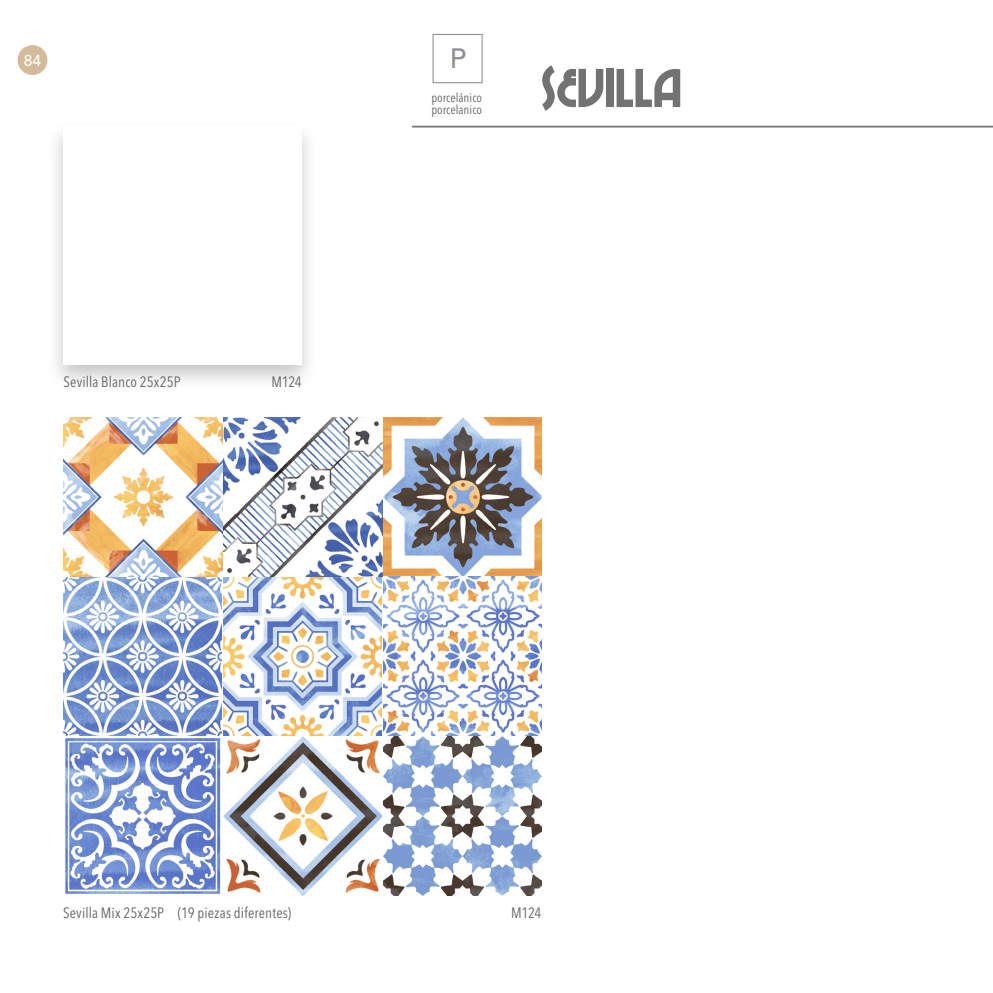
<style>
.page{position:relative;width:993px;height:993px;background:#fff}
.page>*{position:absolute;margin:0;border:0;box-sizing:border-box;transform-origin:0 0}
.t1{font:52.5px "Chi Town NF";color:#717271}
.t2{font:500 27.82px "Avenir LT Std";color:#8e9093}
.t3{font:500 15.75px "Avenir LT Std";color:#fff}
.t4{font:condensed 14.88px "Avenir Next LT Pro";letter-spacing:.005em;color:#636366}
.t5{font:condensed 12.6px/12.6px "Avenir Next LT Pro";color:#636366}
</style>
<div class="page">
<div style="left:18px;top:45px;width:29px;height:30px;border:15px solid #d3ba99;border-radius:50%"></div>
<hr style="left:412px;top:126px;width:580px;height:1px;background:#717271">
<div style="left:432px;top:34px;width:50px;height:49px;border:1px solid #8e9093"></div>
<img style="left:63px;top:417px;width:478px;height:477px">
<div style="left:47px;top:119px;width:271px;height:271px;background:#231f20;opacity:.25"></div>
<img style="left:63px;top:126px;width:239px;height:238px">
<p class="t3" style="left:24px;top:51px;width:19px">84</p>
<p class="t4" style="left:63px;top:372px;width:118px">Sevilla Blanco 25x25P</p>
<p class="t4" style="left:271px;top:372px;width:32px">M124</p>
<h2 class="t2" style="left:449px;top:42px;width:18px">P</h2>
<p class="t5" style="left:431px;top:91px;width:52px">porcelánico porcelanico</p>
<p class="t1" style="left:540px;top:51px;width:142px">SEVILLA</p>
<p class="t4" style="left:63px;top:903px;width:230px">Sevilla Mix 25x25P (19 piezas diferentes)</p>
<p class="t4" style="left:511px;top:903px;width:32px">M124</p>
</div>
